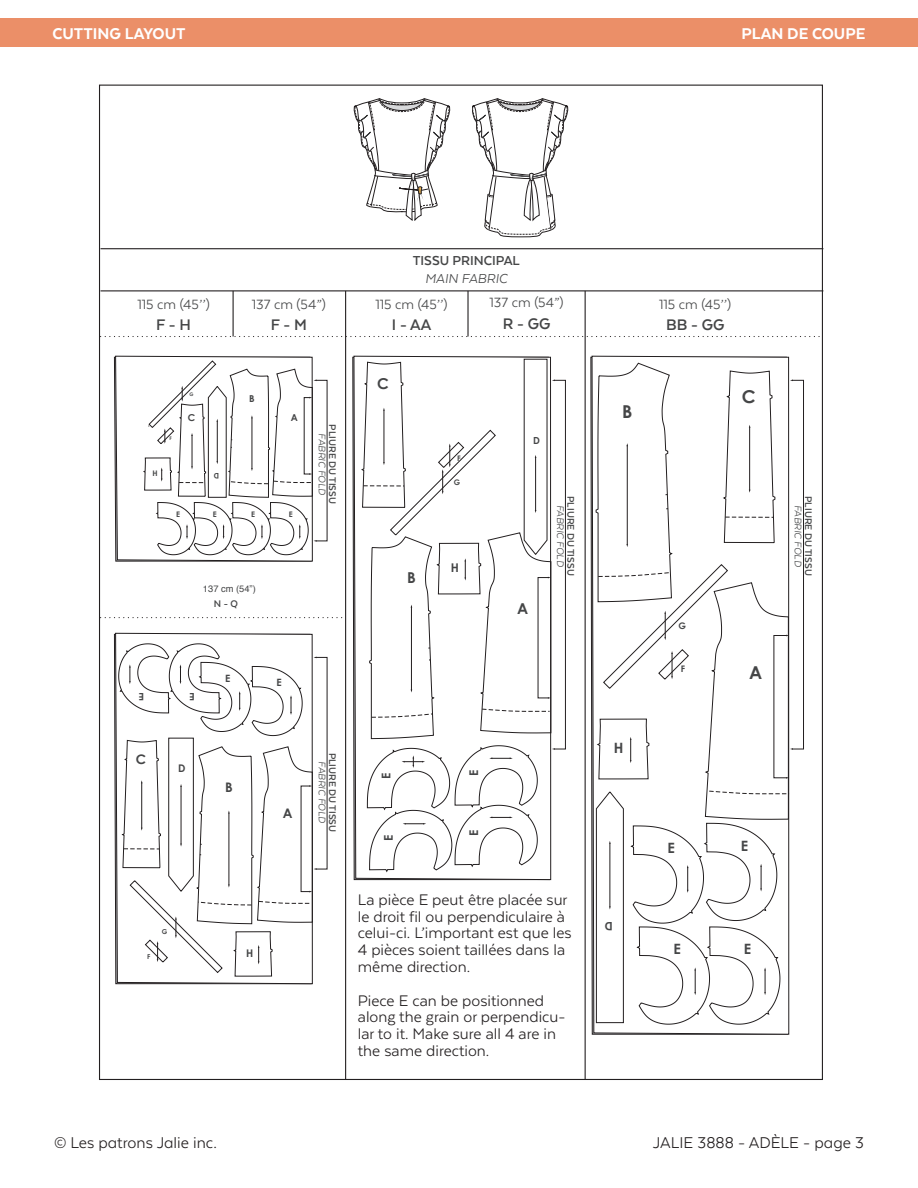
<style>
.page{position:relative;width:918px;height:1188px;background:#fff}
.page>*{position:absolute;margin:0;border:0;box-sizing:border-box;transform-origin:0 0}
.t1{font:18px "Texta Alt";color:#231f20}
.t2{font:800 18px "Texta Alt";color:#fff}
.t3{font:17.7px/16.8px "Texta";color:#231f20}
.t4{font:700 17.7px "Texta Alt";color:#454647}
.t5{font:700 17.7px "Century Gothic";color:#454647}
.t6{font:15.45px "Texta";color:#454647}
.t7{font:700 15px/18px "Texta Alt";color:#454647;text-align:center}
.t8{font:700 15px "Century Gothic";color:#454647}
.t9{font:700 14.25px "Century Gothic";color:#454647}
.t10{font:700 13.2px "Century Gothic";color:#454647}
.t11{font:700 12px "Century Gothic";color:#454647}
.t12{font:700 11.55px "Century Gothic";color:#454647}
.t13{font:700 11.1px/10.5px "Texta Alt";color:#454647;text-align:center}
.t14{font:700 10.5px "Century Gothic";color:#454647}
.t15{font:700 10.05px "Century Gothic";color:#454647}
.t16{font:700 9.75px "Century Gothic";color:#454647}
.t17{font:700 9.6px "Century Gothic";color:#454647}
.t18{font:9.3px "Helvetica";color:#454647}
.t19{font:700 9px "Century Gothic";color:#454647}
.t20{font:700 7.65px "Century Gothic";color:#454647}
.t21{font:700 6.75px "Century Gothic";color:#454647}
.t22{font:700 4.8px "Century Gothic";color:#454647}
.s1{font-family:"Texta";font-weight:400;font-style:italic}
</style>
<div class="page">
<div style="left:0;top:18px;width:918px;height:29px;background:#eb8f68"></div>
<hr style="left:101px;top:248px;width:722px;height:1px;background:#231f20">
<hr style="left:101px;top:290px;width:722px;height:1px;background:#231f20">
<hr style="left:233px;top:291px;width:1px;height:46px;background:#231f20">
<hr style="left:345px;top:291px;width:1px;height:788px;background:#231f20">
<hr style="left:467px;top:291px;width:2px;height:46px;background:#231f20">
<svg style="left:472px;top:98px;width:96px;height:139px"></svg>
<svg style="left:101px;top:304px;width:719px;height:721px"></svg>
<hr style="left:585px;top:291px;width:1px;height:788px;background:#231f20">
<svg style="left:354px;top:98px;width:97px;height:123px"></svg>
<p class="t2" style="left:52px;top:24px;width:135px">CUTTING LAYOUT</p>
<p class="t2" style="left:741px;top:24px;width:126px">PLAN DE COUPE</p>
<p class="t6" style="left:137px;top:296px;width:74px">115 cm (45’’)</p>
<p class="t4" style="left:156px;top:316px;width:36px">F - H</p>
<p class="t22" style="left:189px;top:391px;width:6px">G</p>
<p class="t20" style="left:153px;top:469px;width:7px">H</p>
<p class="t22" style="left:170px;top:435px;width:4px">F</p>
<p class="t17" style="left:188px;top:412px;width:9px">C</p>
<p class="t20" style="left:219px;top:480px;width:7px;rotate:-180deg">D</p>
<p class="t6" style="left:252px;top:296px;width:75px">137 cm (54”)</p>
<p class="t4" style="left:271px;top:316px;width:38px">F - M</p>
<p class="t17" style="left:249px;top:392px;width:7px">B</p>
<p class="t17" style="left:291px;top:411px;width:9px">A</p>
<p class="t13" style="left:338px;top:424px;width:81px;rotate:90deg">PLIURE DU TISSU<br><span class="s1">FABRIC FOLD</span></p>
<p class="t20" style="left:176px;top:510px;width:5px">E</p>
<p class="t20" style="left:213px;top:510px;width:5px">E</p>
<p class="t20" style="left:251px;top:510px;width:5px">E</p>
<p class="t18" style="left:203px;top:581px;width:54px">137 cm (54”)</p>
<p class="t13" style="left:214px;top:598px;width:25px">N - Q</p>
<p class="t20" style="left:289px;top:510px;width:5px">E</p>
<p class="t7" style="left:413px;top:251px;width:109px">TISSU PRINCIPAL<br><span class="s1">MAIN FABRIC</span></p>
<p class="t6" style="left:375px;top:296px;width:74px">115 cm (45’’)</p>
<p class="t4" style="left:392px;top:316px;width:41px">I - AA</p>
<p class="t8" style="left:377px;top:374px;width:13px">C</p>
<p class="t8" style="left:407px;top:568px;width:10px">B</p>
<p class="t20" style="left:457px;top:454px;width:5px">F</p>
<p class="t20" style="left:454px;top:477px;width:8px">G</p>
<p class="t11" style="left:451px;top:560px;width:10px">H</p>
<p class="t6" style="left:490px;top:295px;width:75px">137 cm (54”)</p>
<p class="t4" style="left:503px;top:315px;width:49px">R - GG</p>
<p class="t16" style="left:533px;top:434px;width:8px">D</p>
<p class="t8" style="left:517px;top:599px;width:13px">A</p>
<p class="t13" style="left:576px;top:496px;width:81px;rotate:90deg">PLIURE DU TISSU<br><span class="s1">FABRIC FOLD</span></p>
<p class="t15" style="left:144px;top:703px;width:7px;rotate:-180deg">E</p>
<p class="t15" style="left:195px;top:703px;width:7px;rotate:-180deg">E</p>
<p class="t10" style="left:136px;top:751px;width:12px">C</p>
<p class="t14" style="left:178px;top:762px;width:9px">D</p>
<p class="t21" style="left:147px;top:952px;width:5px">F</p>
<p class="t21" style="left:162px;top:927px;width:7px">G</p>
<p class="t15" style="left:225px;top:672px;width:7px">E</p>
<p class="t15" style="left:277px;top:676px;width:7px">E</p>
<p class="t10" style="left:225px;top:779px;width:9px">B</p>
<p class="t14" style="left:246px;top:947px;width:9px">H</p>
<p class="t10" style="left:283px;top:805px;width:11px">A</p>
<p class="t13" style="left:338px;top:753px;width:81px;rotate:90deg">PLIURE DU TISSU<br><span class="s1">FABRIC FOLD</span></p>
<p class="t11" style="left:379px;top:779px;width:8px;rotate:-90deg">E</p>
<p class="t11" style="left:381px;top:841px;width:8px;rotate:-90deg">E</p>
<p class="t11" style="left:466px;top:776px;width:8px;rotate:-90deg">E</p>
<p class="t11" style="left:466px;top:836px;width:8px;rotate:-90deg">E</p>
<p class="t3" style="left:358px;top:891px;width:215px">La pièce E peut être placée sur le droit fil ou perpendiculaire à celui-ci. L’important est que les<br>4 pièces soient taillées dans la même direction.</p>
<p class="t3" style="left:358px;top:992px;width:209px">Piece E can be positionned along the grain or perpendicu&shy;lar to it. Make sure all 4 are in the same direction.</p>
<p class="t5" style="left:622px;top:400px;width:12px">B</p>
<p class="t6" style="left:659px;top:296px;width:74px">115 cm (45’’)</p>
<p class="t4" style="left:666px;top:316px;width:60px">BB - GG</p>
<p class="t5" style="left:742px;top:385px;width:15px">C</p>
<p class="t9" style="left:614px;top:739px;width:11px">H</p>
<p class="t12" style="left:613px;top:934px;width:10px;rotate:-180deg">D</p>
<p class="t19" style="left:679px;top:620px;width:9px">G</p>
<p class="t19" style="left:681px;top:663px;width:6px">F</p>
<p class="t5" style="left:749px;top:661px;width:15px">A</p>
<p class="t9" style="left:668px;top:839px;width:9px">E</p>
<p class="t9" style="left:741px;top:837px;width:9px">E</p>
<p class="t9" style="left:674px;top:940px;width:9px">E</p>
<p class="t9" style="left:744px;top:940px;width:9px">E</p>
<p class="t13" style="left:814px;top:496px;width:81px;rotate:90deg">PLIURE DU TISSU<br><span class="s1">FABRIC FOLD</span></p>
<p class="t1" style="left:54px;top:1133px;width:164px">© Les patrons Jalie inc.</p>
<p class="t1" style="left:653px;top:1133px;width:213px">JALIE 3888 - ADÈLE - page 3</p>
</div>
